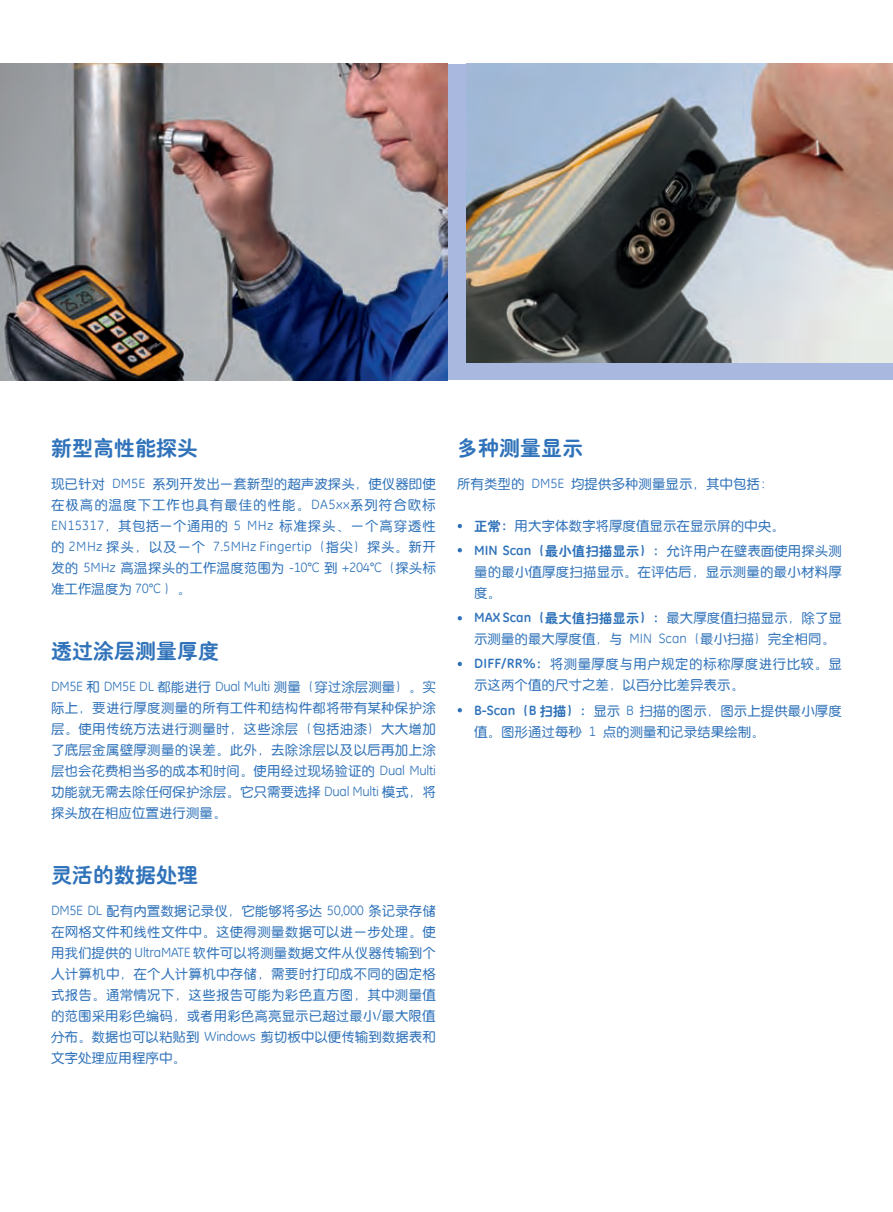
<style>
.page{position:relative;width:893px;height:1212px;background:#fff}
.page>*{position:absolute;margin:0;border:0;box-sizing:border-box;transform-origin:0 0}
.t1{font:21px "GEH Ye 4 gj";color:#3073ba}
.t2{font:13.5px/21px "GEH Ye 3 gj";color:#3073ba}
.t3{font:13.5px/21px "GEH Ye 3 gj";letter-spacing:.03em;color:#3073ba}
.t4{font:13.5px "GE Inspira";letter-spacing:.02em;color:#3073ba}
.t5{font:13.5px "GE Inspira";letter-spacing:-.02em;color:#3073ba}
.s1{font-family:"GE Inspira"}
.s2{font-family:"GEH Ye 3 gj"}
.s3{font-family:"GEH Ye 4 gj"}
.s4{font-family:"GE Inspira";font-weight:700}
</style>
<div class="page">
<div style="left:1px;top:64px;width:892px;height:315px;background:#a9b8de"></div>
<svg style="left:458px;top:524px;width:4px;height:4px"></svg>
<svg style="left:458px;top:548px;width:4px;height:4px"></svg>
<svg style="left:458px;top:616px;width:4px;height:4px"></svg>
<svg style="left:458px;top:662px;width:4px;height:4px"></svg>
<svg style="left:458px;top:708px;width:4px;height:4px"></svg>
<img style="left:0;top:64px;width:448px;height:317px">
<img style="left:467px;top:64px;width:426px;height:298px">
<h1 class="t1" style="left:51px;top:437px;width:148px">新型高性能探头</h1>
<p class="t2" style="left:51px;top:473px;width:386px;text-align:justify">现已针对 DM5E 系列开发出一套新型的超声波探头，使仪器即使在极高的温度下工作也具有最佳的性能。<span class="s1">DA5xx</span>系列符合欧标<span class="s1">EN15317</span>，其包括一个通用的 <span class="s1">5 MHz</span> 标准探头、一个高穿透性</p>
<p class="t4" style="left:51px;top:537px;width:386px"><span class="s2">的</span> 2MHz <span class="s2">探头，以及一个</span> 7.5MHz Fingertip<span class="s2">（指尖）探头。新开</span></p>
<p class="t2" style="left:51px;top:557px;width:386px">发的 <span class="s1">5MHz</span> 高温探头的工作温度范围为 <span class="s1">-10°C</span> 到 <span class="s1">+204°C</span>（探头标准工作温度为 <span class="s1">70°C</span> ）。</p>
<h1 class="t1" style="left:51px;top:640px;width:169px">透过涂层测量厚度</h1>
<p class="t5" style="left:51px;top:677px;width:386px">DM5E <span class="s2">和</span> DM5E DL <span class="s2">都能进行</span> Dual Multi <span class="s2">测量（穿过涂层测量）。实</span></p>
<p class="t2" style="left:51px;top:697px;width:386px;text-align:justify">际上，要进行厚度测量的所有工件和结构件都将带有某种保护涂层。使用传统方法进行测量时，这些涂层（包括油漆）大大增加了底层金属壁厚测量的误差。此外，去除涂层以及以后再加上涂层也会花费相当多的成本和时间。使用经过现场验证的 <span class="s1">Dual Multi</span>功能就无需去除任何保护涂层。它只需要选择 <span class="s1">Dual Multi</span> 模式，将探头放在相应位置进行测量。</p>
<h1 class="t1" style="left:51px;top:864px;width:148px">灵活的数据处理</h1>
<p class="t2" style="left:51px;top:901px;width:386px;text-align:justify"><span class="s1">DM5E DL</span> 配有内置数据记录仪，它能够将多达 <span class="s1">50,000</span> 条记录存储在网格文件和线性文件中。这使得测量数据可以进一步处理。使用我们提供的 <span class="s1">UltraMATE</span> 软件可以将测量数据文件从仪器传输到个人计算机中，在个人计算机中存储，需要时打印成不同的固定格式报告。通常情况下，这些报告可能为彩色直方图，其中测量值的范围采用彩色编码，或者用彩色高亮显示已超过最小/最大限值分布。数据也可以粘贴到 <span class="s1">Windows</span> 剪切板中以便传输到数据表和文字处理应用程序中。</p>
<h1 class="t1" style="left:457px;top:437px;width:127px">多种测量显示</h1>
<p class="t2" style="left:457px;top:473px;width:318px">所有类型的 DM5E 均提供多种测量显示，其中包括：</p>
<p class="t2" style="left:474px;top:513px;width:369px;line-height:25.2px"><span class="s3">正常：</span>用大字体数字将厚度值显示在显示屏的中央。<br><span class="s4">MIN Scan</span><span class="s3">（最小值扫描显示）：</span>允许用户在壁表面使用探头测</p>
<p class="t2" style="left:474px;top:561px;width:369px">量的最小值厚度扫描显示。在评估后，显示测量的最小材料厚度。</p>
<p class="t2" style="left:474px;top:608px;width:369px"><span class="s4">MAX Scan</span><span class="s3">（最大值扫描显示）：</span>最大厚度值扫描显示，除了显示测量的最大厚度值，与 MIN Scan（最小扫描）完全相同。</p>
<p class="t3" style="left:474px;top:654px;width:369px"><span class="s4">DIFF/RR%</span><span class="s3">：</span>将测量厚度与用户规定的标称厚度进行比较。显示这两个值的尺寸之差，以百分比差异表示。</p>
<p class="t2" style="left:474px;top:700px;width:369px"><span class="s4">B-Scan</span><span class="s3">（</span><span class="s4">B</span> <span class="s3">扫描）：</span>显示 B 扫描的图示，图示上提供最小厚度值。图形通过每秒 1 点的测量和记录结果绘制。</p>
</div>
